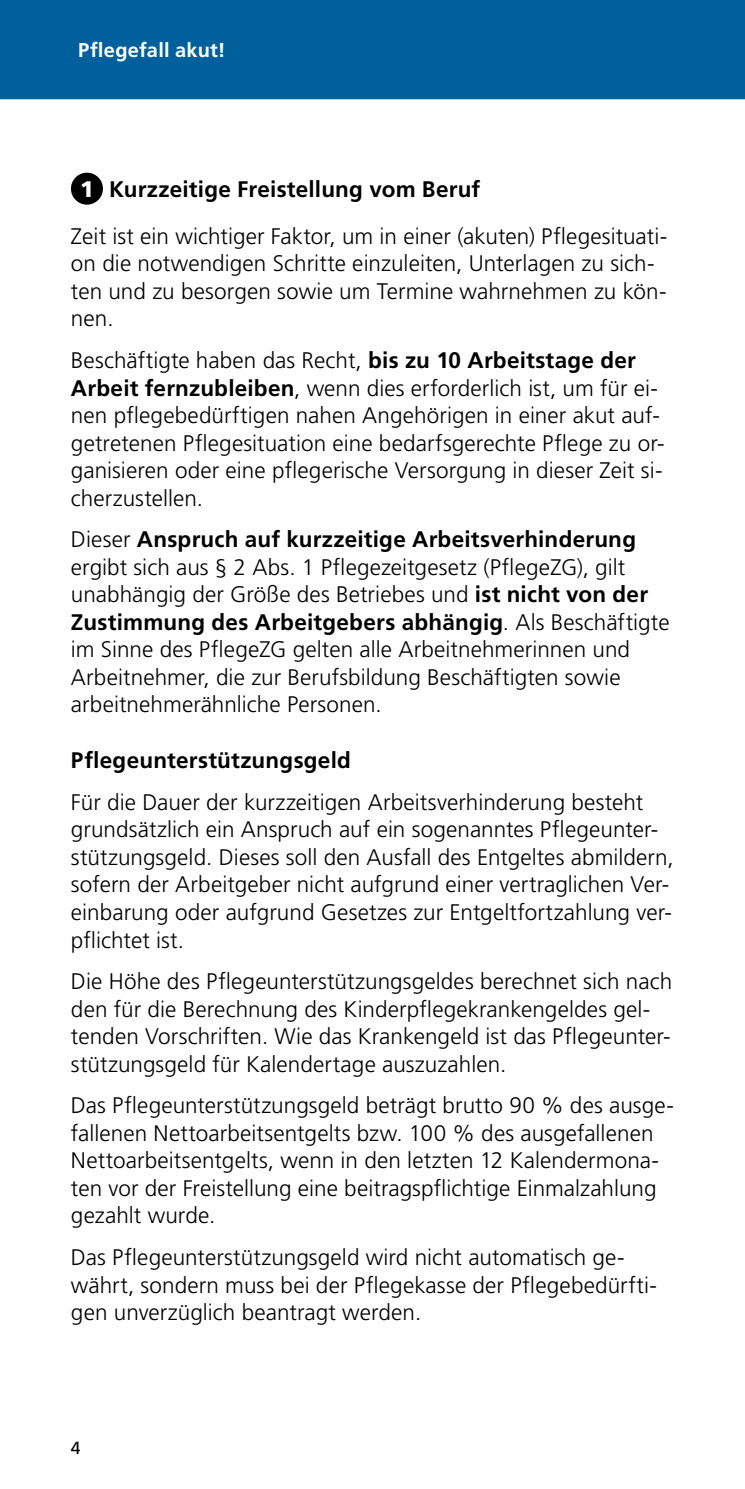
<style>
.page{position:relative;width:745px;height:1489px;background:#fff}
.page>*{position:absolute;margin:0;border:0;box-sizing:border-box;transform-origin:0 0}
.t1{font:300 22.5px/27.5px "Frutiger LT Pro";letter-spacing:.005em;color:#000}
.t2{font:700 22.5px "Frutiger LT Pro";letter-spacing:.01em;color:#000}
.t3{font:700 20px "Frutiger LT Pro";letter-spacing:.01em;color:#fff}
.t4{font:17.5px "Frutiger LT Pro";color:#000}
.s1{font-weight:900;color:#fff}
.s2{font-weight:700}
</style>
<div class="page">
<div style="left:0;top:0;width:744px;height:99px;background:#00609c"></div>
<div style="left:71px;top:173px;width:32px;height:32px;background:#000;border-radius:50%"></div>
<p class="t3" style="left:78px;top:38px;width:149px">Pflegefall akut!</p>
<p class="t1" style="left:71px;top:166px;width:597px;line-height:46.8px;text-indent:9px"><span class="s1">1</span> <span class="s2">Kurzzeitige Freistellung vom Beruf<br></span>Zeit ist ein wichtiger Faktor, um in einer (akuten) Pflegesituati-</p>
<p class="t1" style="left:71px;top:250px;width:596px">on die notwendigen Schritte einzuleiten, Unterlagen zu sich&shy;ten und zu besorgen sowie um Termine wahrnehmen zu kön&shy;nen.</p>
<p class="t1" style="left:71px;top:347px;width:594px">Beschäftigte haben das Recht, <span class="s2">bis zu 10 Arbeitstage der Arbeit fernzubleiben</span>, wenn dies erforderlich ist, um für ei&shy;nen pflegebedürftigen nahen Angehörigen in einer akut auf&shy;getretenen Pflegesituation eine bedarfsgerechte Pflege zu or&shy;ganisieren oder eine pflegerische Versorgung in dieser Zeit si&shy;cherzustellen.</p>
<p class="t1" style="left:71px;top:526px;width:599px">Dieser <span class="s2">Anspruch auf kurzzeitige Arbeitsverhinderung </span>ergibt sich aus § 2 Abs. 1 Pflegezeitgesetz (PflegeZG), gilt unabhängig der Größe des Betriebes und <span class="s2">ist nicht von der Zustimmung des Arbeitgebers abhängig</span>. Als Beschäftigte im Sinne des PflegeZG gelten alle Arbeitnehmerinnen und Arbeitnehmer, die zur Berufsbildung Beschäftigten sowie arbeitnehmerähnliche Personen.</p>
<p class="t2" style="left:71px;top:747px;width:281px">Pflegeunterstützungsgeld</p>
<p class="t1" style="left:71px;top:788px;width:604px">Für die Dauer der kurzzeitigen Arbeitsverhinderung besteht grundsätzlich ein Anspruch auf ein sogenanntes Pflegeunter&shy;stützungsgeld. Dieses soll den Ausfall des Entgeltes abmildern, sofern der Arbeitgeber nicht aufgrund einer vertraglichen Ver&shy;einbarung oder aufgrund Gesetzes zur Entgeltfortzahlung ver&shy;pflichtet ist.</p>
<p class="t1" style="left:71px;top:967px;width:602px">Die Höhe des Pflegeunterstützungsgeldes berechnet sich nach den für die Berechnung des Kinderpflegekrankengeldes gel&shy;tenden Vorschriften. Wie das Krankengeld ist das Pflegeunter&shy;stützungsgeld für Kalendertage auszuzahlen.</p>
<p class="t1" style="left:71px;top:1091px;width:604px">Das Pflegeunterstützungsgeld beträgt brutto 90 % des ausge&shy;fallenen Nettoarbeitsentgelts bzw. 100 % des ausgefallenen Nettoarbeitsentgelts, wenn in den letzten 12 Kalendermona&shy;ten vor der Freistellung eine beitragspflichtige Einmalzahlung gezahlt wurde.</p>
<p class="t1" style="left:71px;top:1243px;width:587px">Das Pflegeunterstützungsgeld wird nicht automatisch ge&shy;währt, sondern muss bei der Pflegekasse der Pflegebedürfti&shy;gen unverzüglich beantragt werden.</p>
<p class="t4" style="left:71px;top:1436px;width:11px">4</p>
</div>
